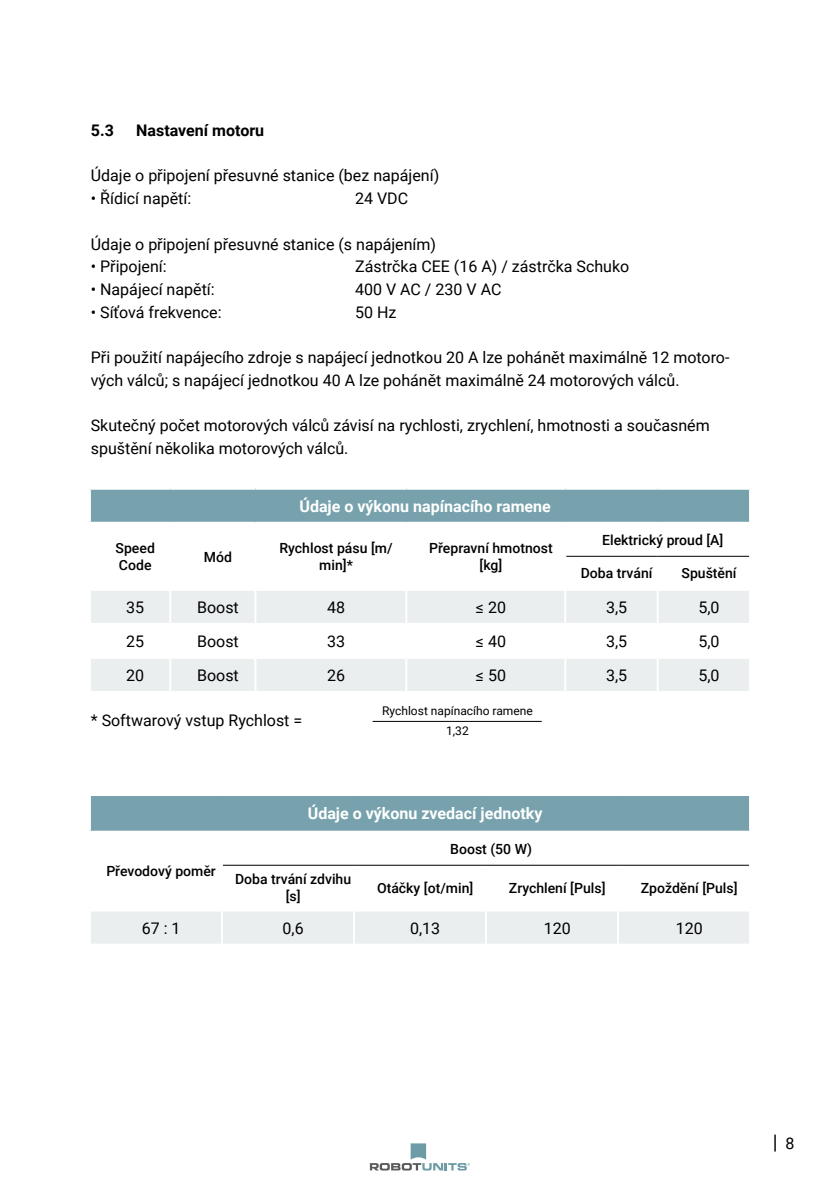
<style>
.page{position:relative;width:840px;height:1191px;background:#fff}
.page>*{position:absolute;margin:0;border:0;box-sizing:border-box;transform-origin:0 0}
.t1{font:20px "Roboto";color:#000}
.t2{font:16px/22.6px "Roboto";color:#000}
.t3{font:700 16px "Roboto";color:#fff}
.t4{font:700 16px "Roboto";color:#000}
.t5{font:500 14px/16.8px "Roboto";color:#000;text-align:center}
.t6{font:12px/20px "Roboto";color:#000;text-align:center}
.s1{font-size:16px}
</style>
<div class="page">
<svg style="left:369px;top:1143px;width:101px;height:27px"></svg>
<div style="left:90px;top:489px;width:659px;height:34px;background:#77a2ad"></div>
<svg style="left:91px;top:591px;width:657px;height:100px;fill:#eaeeef"></svg>
<hr style="left:89px;top:488px;width:81px;height:2px;background:#fff">
<hr style="left:89px;top:490px;width:2px;height:32px;background:#fff">
<hr style="left:170px;top:488px;width:85px;height:2px;background:#fff">
<hr style="left:255px;top:488px;width:151px;height:2px;background:#fff">
<hr style="left:406px;top:488px;width:159px;height:2px;background:#fff">
<hr style="left:565px;top:488px;width:92px;height:2px;background:#fff">
<hr style="left:657px;top:488px;width:93px;height:2px;background:#fff">
<hr style="left:748px;top:490px;width:2px;height:32px;background:#fff">
<hr style="left:89px;top:522px;width:81px;height:2px;background:#fff">
<hr style="left:170px;top:522px;width:85px;height:2px;background:#fff">
<hr style="left:255px;top:522px;width:151px;height:2px;background:#fff">
<hr style="left:406px;top:522px;width:159px;height:2px;background:#fff">
<hr style="left:565px;top:522px;width:92px;height:2px;background:#fff">
<hr style="left:657px;top:522px;width:93px;height:2px;background:#fff">
<hr style="left:169px;top:625px;width:2px;height:32px;background:#fff">
<hr style="left:254px;top:625px;width:2px;height:32px;background:#fff">
<hr style="left:405px;top:625px;width:2px;height:32px;background:#fff">
<hr style="left:564px;top:625px;width:2px;height:32px;background:#fff">
<hr style="left:656px;top:625px;width:2px;height:32px;background:#fff">
<hr style="left:170px;top:623px;width:85px;height:2px;background:#fff">
<hr style="left:254px;top:591px;width:2px;height:32px;background:#fff">
<hr style="left:405px;top:591px;width:2px;height:32px;background:#fff">
<hr style="left:564px;top:591px;width:2px;height:32px;background:#fff">
<hr style="left:656px;top:591px;width:2px;height:32px;background:#fff">
<hr style="left:255px;top:623px;width:151px;height:2px;background:#fff">
<hr style="left:406px;top:623px;width:159px;height:2px;background:#fff">
<hr style="left:565px;top:623px;width:92px;height:2px;background:#fff">
<hr style="left:657px;top:623px;width:93px;height:2px;background:#fff">
<hr style="left:169px;top:591px;width:2px;height:32px;background:#fff">
<hr style="left:89px;top:623px;width:81px;height:2px;background:#fff">
<hr style="left:89px;top:657px;width:81px;height:2px;background:#fff">
<hr style="left:170px;top:657px;width:85px;height:2px;background:#fff">
<hr style="left:169px;top:659px;width:2px;height:32px;background:#fff">
<hr style="left:255px;top:657px;width:151px;height:2px;background:#fff">
<hr style="left:254px;top:659px;width:2px;height:32px;background:#fff">
<hr style="left:406px;top:657px;width:159px;height:2px;background:#fff">
<hr style="left:405px;top:659px;width:2px;height:32px;background:#fff">
<hr style="left:565px;top:657px;width:92px;height:2px;background:#fff">
<hr style="left:564px;top:659px;width:2px;height:32px;background:#fff">
<hr style="left:657px;top:657px;width:93px;height:2px;background:#fff">
<hr style="left:656px;top:659px;width:2px;height:32px;background:#fff">
<hr style="left:566px;top:556px;width:91px;height:1px;background:#000">
<hr style="left:657px;top:556px;width:91px;height:1px;background:#000">
<hr style="left:372px;top:721px;width:169px;height:1px;background:#000">
<div style="left:90px;top:795px;width:659px;height:36px;background:#77a2ad"></div>
<svg style="left:223px;top:864px;width:525px;height:1px"></svg>
<div style="left:91px;top:912px;width:657px;height:31px;background:#eaeeef"></div>
<hr style="left:89px;top:794px;width:133px;height:2px;background:#fff">
<hr style="left:89px;top:796px;width:2px;height:34px;background:#fff">
<hr style="left:222px;top:794px;width:132px;height:2px;background:#fff">
<hr style="left:354px;top:794px;width:131px;height:2px;background:#fff">
<hr style="left:485px;top:794px;width:132px;height:2px;background:#fff">
<hr style="left:617px;top:794px;width:133px;height:2px;background:#fff">
<hr style="left:748px;top:796px;width:2px;height:34px;background:#fff">
<hr style="left:89px;top:830px;width:133px;height:2px;background:#fff">
<hr style="left:222px;top:830px;width:132px;height:2px;background:#fff">
<hr style="left:354px;top:830px;width:131px;height:2px;background:#fff">
<hr style="left:485px;top:830px;width:132px;height:2px;background:#fff">
<hr style="left:617px;top:830px;width:133px;height:2px;background:#fff">
<hr style="left:353px;top:911px;width:2px;height:32px;background:#fff">
<hr style="left:484px;top:911px;width:2px;height:32px;background:#fff">
<hr style="left:616px;top:911px;width:2px;height:32px;background:#fff">
<hr style="left:221px;top:911px;width:2px;height:32px;background:#fff">
<hr style="left:223px;top:865px;width:131px;height:1px;background:#000">
<hr style="left:354px;top:865px;width:131px;height:1px;background:#000">
<hr style="left:485px;top:865px;width:132px;height:1px;background:#000">
<hr style="left:617px;top:865px;width:131px;height:1px;background:#000">
<p class="t4" style="left:91px;top:119px;width:25px">5.3</p>
<p class="t4" style="left:136px;top:119px;width:129px">Nastavení motoru</p>
<p class="t2" style="left:91px;top:164px;width:350px">Údaje o připojení přesuvné stanice (bez napájení)</p>
<p class="t2" style="left:91px;top:187px;width:102px">• Řídicí napětí:</p>
<p class="t2" style="left:355px;top:187px;width:55px">24 VDC</p>
<p class="t2" style="left:91px;top:232px;width:346px">Údaje o připojení přesuvné stanice (s napájením)</p>
<p class="t2" style="left:91px;top:255px;width:77px">• Připojení:</p>
<p class="t2" style="left:355px;top:255px;width:275px">Zástrčka CEE (16 A) / zástrčka Schuko</p>
<p class="t2" style="left:91px;top:277px;width:125px">• Napájecí napětí:</p>
<p class="t2" style="left:355px;top:277px;width:148px">400 V AC / 230 V AC</p>
<p class="t2" style="left:91px;top:300px;width:132px">• Síťová frekvence:</p>
<p class="t2" style="left:355px;top:300px;width:43px">50 Hz</p>
<p class="t2" style="left:91px;top:345px;width:639px">Při použití napájecího zdroje s napájecí jednotkou 20 A lze pohánět maximálně 12 motoro&shy;vých válců; s napájecí jednotkou 40 A lze pohánět maximálně 24 motorových válců.</p>
<p class="t2" style="left:91px;top:413px;width:620px">Skutečný počet motorových válců závisí na rychlosti, zrychlení, hmotnosti a současném spuštění několika motorových válců.</p>
<p class="t3" style="left:299px;top:495px;width:253px">Údaje o výkonu napínacího ramene</p>
<p class="t5" style="left:115px;top:539px;width:41px;text-align:left">Speed<br>Code</p>
<p class="t5" style="left:204px;top:547px;width:30px">Mód</p>
<p class="t5" style="left:279px;top:539px;width:114px">Rychlost pásu [m/ min]*</p>
<p class="t5" style="left:429px;top:539px;width:125px">Přepravní hmotnost [kg]</p>
<p class="t5" style="left:602px;top:531px;width:123px">Elektrický proud [A]</p>
<p class="t5" style="left:580px;top:564px;width:73px">Doba trvání</p>
<p class="t5" style="left:681px;top:564px;width:56px">Spuštění</p>
<p class="t2" style="left:126px;top:595px;width:19px">35</p>
<p class="t2" style="left:197px;top:595px;width:43px">Boost</p>
<p class="t2" style="left:327px;top:595px;width:19px">48</p>
<p class="t2" style="left:475px;top:595px;width:32px">≤ 20</p>
<p class="t2" style="left:605px;top:595px;width:23px">3,5</p>
<p class="t2" style="left:698px;top:595px;width:23px">5,0</p>
<p class="t2" style="left:126px;top:629px;width:19px">25</p>
<p class="t2" style="left:197px;top:629px;width:43px">Boost</p>
<p class="t2" style="left:327px;top:629px;width:19px">33</p>
<p class="t2" style="left:475px;top:629px;width:32px">≤ 40</p>
<p class="t2" style="left:605px;top:629px;width:23px">3,5</p>
<p class="t2" style="left:698px;top:629px;width:23px">5,0</p>
<p class="t2" style="left:126px;top:663px;width:19px">20</p>
<p class="t2" style="left:197px;top:663px;width:43px">Boost</p>
<p class="t2" style="left:327px;top:663px;width:19px">26</p>
<p class="t2" style="left:475px;top:663px;width:32px">≤ 50</p>
<p class="t2" style="left:605px;top:663px;width:23px">3,5</p>
<p class="t2" style="left:698px;top:663px;width:23px">5,0</p>
<p class="t6" style="left:382px;top:700px;width:152px">Rychlost napínacího ramene<br>1,32</p>
<p class="t2" style="left:91px;top:708px;width:213px">* Softwarový vstup Rychlost =</p>
<p class="t3" style="left:307px;top:802px;width:236px">Údaje o výkonu zvedací jednotky</p>
<p class="t5" style="left:106px;top:862px;width:111px">Převodový poměr</p>
<p class="t5" style="left:450px;top:840px;width:83px">Boost (50 W)</p>
<p class="t5" style="left:235px;top:870px;width:117px">Doba trvání zdvihu [s]</p>
<p class="t5" style="left:377px;top:879px;width:98px">Otáčky [ot/min]</p>
<p class="t5" style="left:508px;top:879px;width:98px">Zrychlení [Puls]</p>
<p class="t5" style="left:640px;top:879px;width:98px">Zpoždění [Puls]</p>
<p class="t2" style="left:142px;top:916px;width:40px">67 : 1</p>
<p class="t2" style="left:282px;top:916px;width:23px">0,6</p>
<p class="t2" style="left:410px;top:916px;width:32px">0,13</p>
<p class="t2" style="left:543px;top:916px;width:28px">120</p>
<p class="t2" style="left:675px;top:916px;width:28px">120</p>
<p class="t1" style="left:772px;top:1128px;width:23px">| <span class="s1">8</span></p>
</div>
